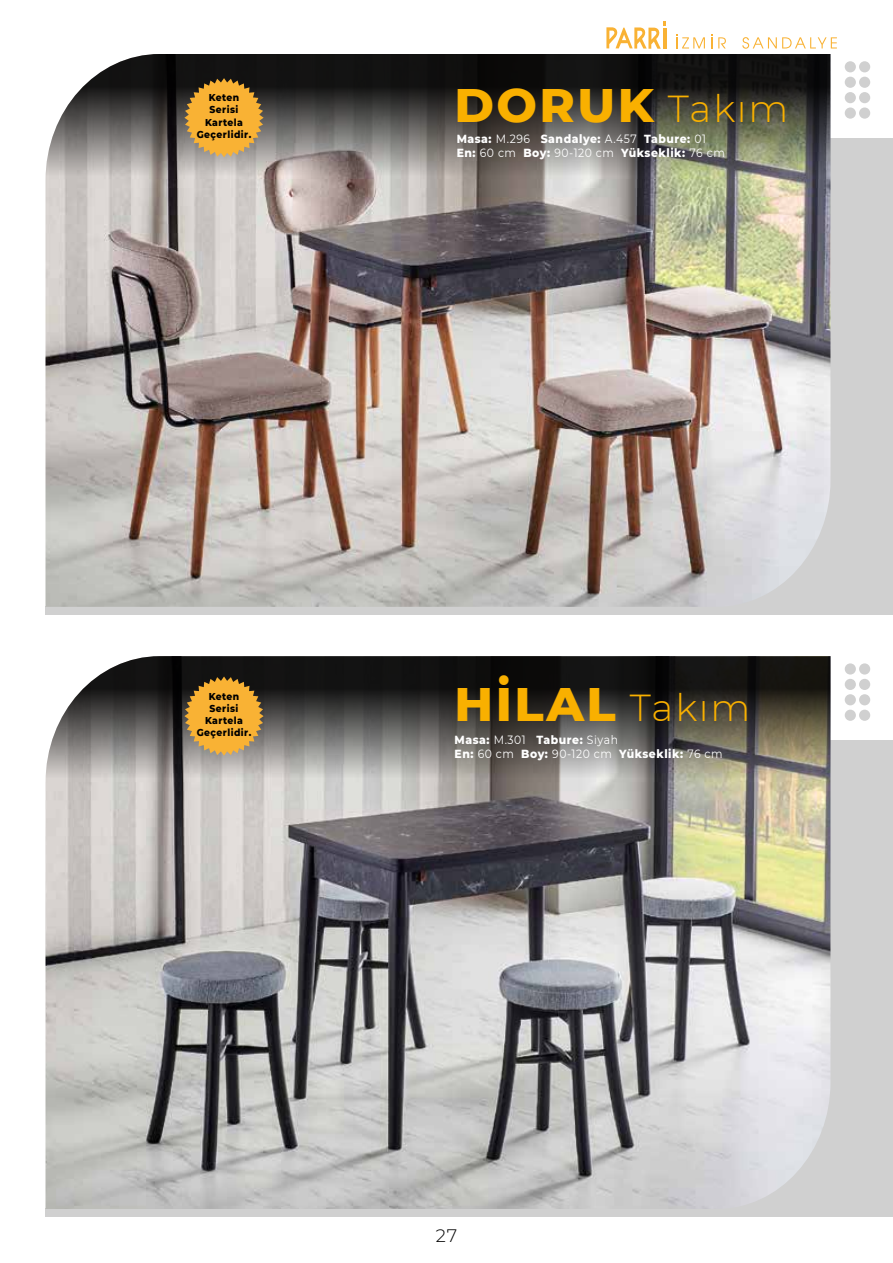
<style>
.page{position:relative;width:893px;height:1263px;background:#fff}
.page>*{position:absolute;margin:0;border:0;box-sizing:border-box;transform-origin:0 0}
.t1{font:800 48px "Montserrat";letter-spacing:.05em;color:#f9b000}
.t2{font:300 18px "Montserrat";color:#000}
.t3{font:800 12px/14.4px "Montserrat";letter-spacing:.05em;color:#fff;scale:.9 1}
.t4{font:800 10.2px/12.3px "Montserrat";letter-spacing:.05em;color:#000;text-align:center;scale:.9 1}
.s1{font-weight:300;font-size:37.5px}
.s2{font-weight:400}
</style>
<div class="page">
<svg style="left:606px;top:22px;width:60px;height:27px"></svg>
<svg style="left:742px;top:37px;width:95px;height:12px"></svg>
<svg style="left:676px;top:34px;width:29px;height:15px"></svg>
<svg style="left:712px;top:34px;width:14px;height:15px"></svg>
<div style="left:680px;top:741px;width:213px;height:476px;background:#d0d0d0"></div>
<div style="left:859px;top:663px;width:11px;height:11px;background:#d0d0d0;border-radius:50%"></div>
<div style="left:845px;top:663px;width:11px;height:11px;background:#d0d0d0;border-radius:50%"></div>
<div style="left:859px;top:679px;width:11px;height:11px;background:#d0d0d0;border-radius:50%"></div>
<div style="left:845px;top:679px;width:11px;height:11px;background:#d0d0d0;border-radius:50%"></div>
<div style="left:859px;top:694px;width:11px;height:11px;background:#d0d0d0;border-radius:50%"></div>
<div style="left:845px;top:694px;width:11px;height:11px;background:#d0d0d0;border-radius:50%"></div>
<div style="left:859px;top:710px;width:11px;height:11px;background:#d0d0d0;border-radius:50%"></div>
<div style="left:845px;top:710px;width:11px;height:11px;background:#d0d0d0;border-radius:50%"></div>
<div style="left:45px;top:1208px;width:635px;height:9px;background:#d0d0d0"></div>
<div style="left:680px;top:138px;width:213px;height:477px;background:#d0d0d0"></div>
<div style="left:859px;top:61px;width:11px;height:11px;background:#d0d0d0;border-radius:50%"></div>
<div style="left:845px;top:61px;width:11px;height:11px;background:#d0d0d0;border-radius:50%"></div>
<div style="left:859px;top:77px;width:11px;height:11px;background:#d0d0d0;border-radius:50%"></div>
<div style="left:845px;top:77px;width:11px;height:11px;background:#d0d0d0;border-radius:50%"></div>
<div style="left:859px;top:92px;width:11px;height:11px;background:#d0d0d0;border-radius:50%"></div>
<div style="left:845px;top:92px;width:11px;height:11px;background:#d0d0d0;border-radius:50%"></div>
<div style="left:859px;top:107px;width:11px;height:12px;background:#d0d0d0;border-radius:50%"></div>
<div style="left:845px;top:107px;width:11px;height:12px;background:#d0d0d0;border-radius:50%"></div>
<div style="left:45px;top:606px;width:635px;height:9px;background:#d0d0d0"></div>
<svg style="left:45px;top:656px;width:785px;height:553px;background:#999896"></svg>
<img style="left:45px;top:54px;width:785px;height:553px">
<svg style="left:184px;top:78px;width:80px;height:79px;background:#c8963e"></svg>
<svg style="left:184px;top:676px;width:80px;height:80px;background:#c4933c"></svg>
<p class="t4" style="left:197px;top:91px;width:62px">Keten<br>Serisi<br>Kartela<br>Geçerlidir.</p>
<h1 class="t1" style="left:455px;top:70px;width:335px">DORUK <span class="s1">Takım</span></h1>
<p class="t3" style="left:457px;top:131px;width:299px">Masa: <span class="s2">M.296</span> Sandalye: <span class="s2">A.457</span> Tabure: <span class="s2">01<br></span>En: <span class="s2">60 cm</span> Boy: <span class="s2">90-120 cm</span> Yükseklik: <span class="s2">76 cm</span></p>
<p class="t4" style="left:197px;top:689px;width:62px">Keten<br>Serisi<br>Kartela<br>Geçerlidir.</p>
<h1 class="t1" style="left:455px;top:669px;width:297px">HİLAL <span class="s1">Takım</span></h1>
<p class="t3" style="left:455px;top:732px;width:299px">Masa: <span class="s2">M.301</span> Tabure: <span class="s2">Siyah<br></span>En: <span class="s2">60 cm</span> Boy: <span class="s2">90-120 cm</span> Yükseklik: <span class="s2">76 cm</span></p>
<h2 class="t2" style="left:436px;top:1223px;width:23px">27</h2>
</div>
